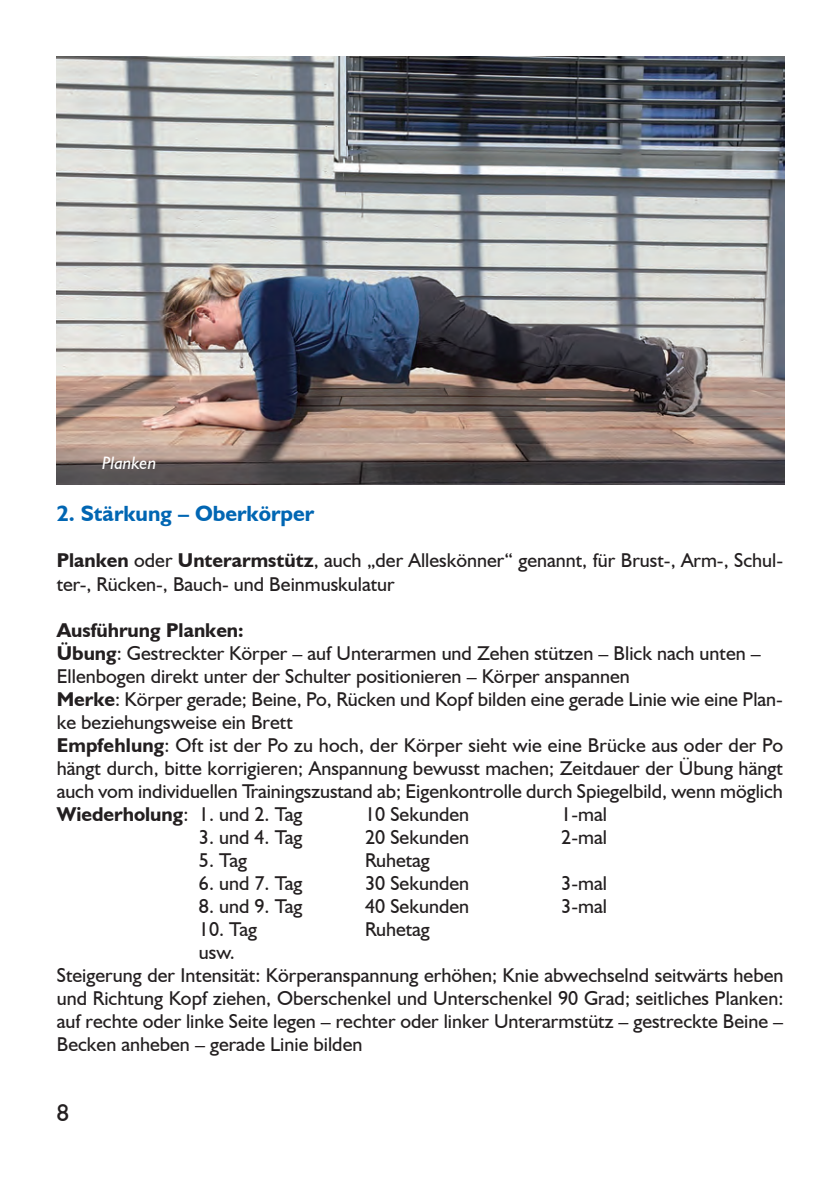
<style>
.page{position:relative;width:840px;height:1191px;background:#fff}
.page>*{position:absolute;margin:0;border:0;box-sizing:border-box;transform-origin:0 0}
.t1{font:24px "Humanist 521 BT";color:#231f20}
.t2{font:700 22px "Humanist 521 BT";color:#0166b3}
.t3{font:20px/23px "Humanist 521 BT";color:#231f20}
.t4{font:italic 18px "Humanist 521 BT";color:#fff}
.s1{font-weight:700}
</style>
<div class="page">
<img style="left:57px;top:57px;width:727px;height:428px">
<p class="t4" style="left:102px;top:451px;width:56px">Planken</p>
<p class="t2" style="left:57px;top:500px;width:259px">2. Stärkung – Oberkörper</p>
<p class="t3" style="left:57px;top:549px;width:727px"><span class="s1">Planken</span> oder <span class="s1">Unterarmstütz</span>, auch „der Alleskönner“ genannt, für Brust-, Arm-, Schul&shy;ter-, Rücken-, Bauch- und Beinmuskulatur</p>
<p class="t3" style="left:57px;top:618px;width:727px"><span class="s1">Ausführung Planken:<br>Übung</span>: Gestreckter Körper – auf Unterarmen und Zehen stützen – Blick nach unten – Ellenbogen direkt unter der Schulter positionieren – Körper anspannen<br><span class="s1">Merke</span>: Körper gerade; Beine, Po, Rücken und Kopf bilden eine gerade Linie wie eine Plan&shy;ke beziehungsweise ein Brett<br><span class="s1">Empfehlung</span>: Oft ist der Po zu hoch, der Körper sieht wie eine Brücke aus oder der Po hängt durch, bitte korrigieren; Anspannung bewusst machen; Zeitdauer der Übung hängt auch vom individuellen Trainingszustand ab; Eigenkontrolle durch Spiegelbild, wenn möglich <span class="s1">Wiederholung</span>: 1. und 2. Tag</p>
<p class="t3" style="left:365px;top:802px;width:105px">10 Sekunden</p>
<p class="t3" style="left:561px;top:802px;width:47px">1-mal</p>
<p class="t3" style="left:199px;top:825px;width:105px">3. und 4. Tag</p>
<p class="t3" style="left:365px;top:825px;width:105px">20 Sekunden</p>
<p class="t3" style="left:561px;top:825px;width:47px">2-mal</p>
<p class="t3" style="left:199px;top:848px;width:50px">5. Tag</p>
<p class="t3" style="left:365px;top:848px;width:66px">Ruhetag</p>
<p class="t3" style="left:199px;top:871px;width:105px">6. und 7. Tag</p>
<p class="t3" style="left:365px;top:871px;width:105px">30 Sekunden</p>
<p class="t3" style="left:561px;top:871px;width:47px">3-mal</p>
<p class="t3" style="left:199px;top:894px;width:105px">8. und 9. Tag</p>
<p class="t3" style="left:365px;top:894px;width:105px">40 Sekunden</p>
<p class="t3" style="left:561px;top:894px;width:47px">3-mal</p>
<p class="t3" style="left:199px;top:917px;width:60px">10. Tag</p>
<p class="t3" style="left:365px;top:917px;width:66px">Ruhetag</p>
<p class="t3" style="left:57px;top:940px;width:727px;text-indent:142px">usw.<br>Steigerung der Intensität: Körperanspannung erhöhen; Knie abwechselnd seitwärts heben und Richtung Kopf ziehen, Oberschenkel und Unterschenkel 90 Grad; seitliches Planken: auf rechte oder linke Seite legen – rechter oder linker Unterarmstütz – gestreckte Beine – Becken anheben – gerade Linie bilden</p>
<p class="t1" style="left:57px;top:1098px;width:14px">8</p>
</div>
